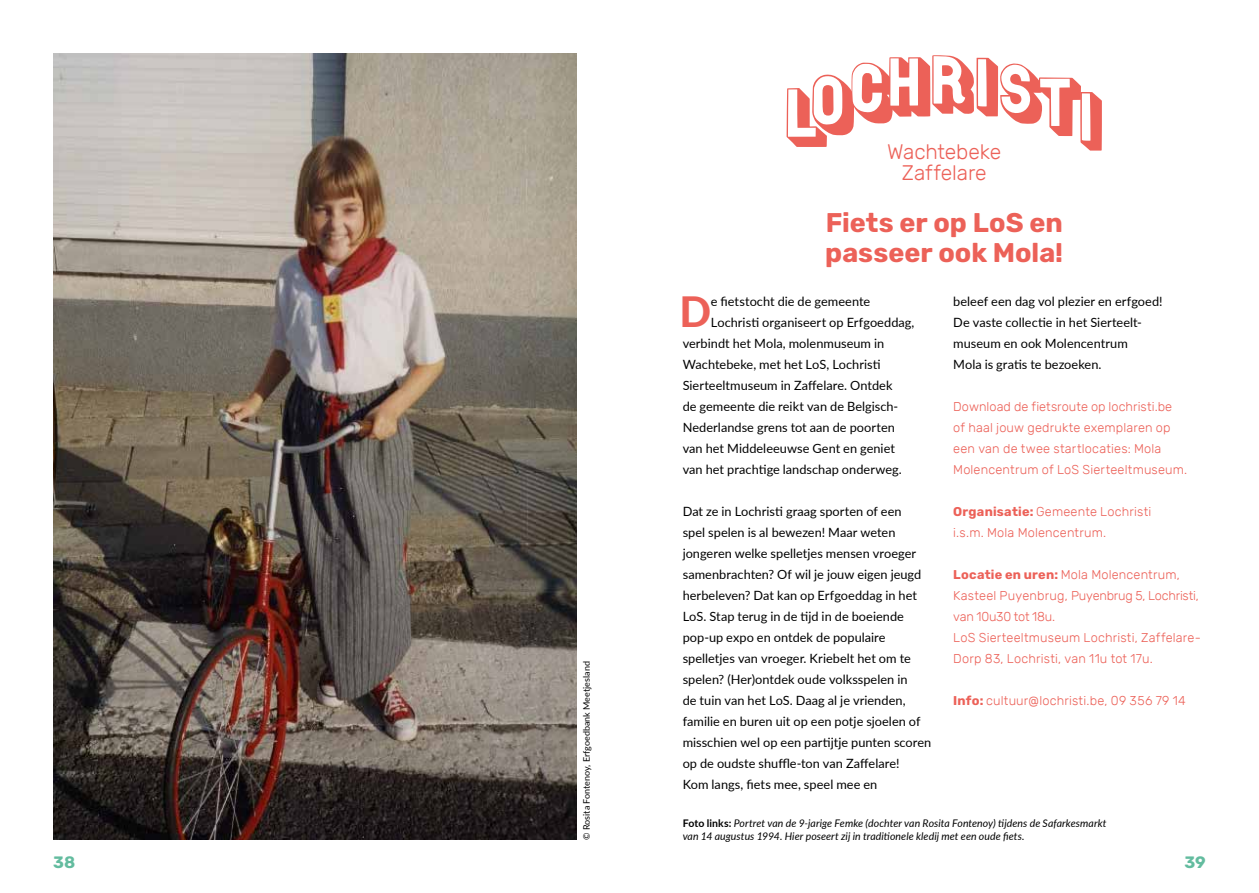
<style>
.page{position:relative;width:1259px;height:893px;background:#fff}
.page>*{position:absolute;margin:0;border:0;box-sizing:border-box;transform-origin:0 0}
.t1{font:800 41.7px "Lato";color:#ec6158}
.t2{font:700 27px/30px "Rubik";color:#ec6158}
.t3{font:300 21px/21px "Rubik";letter-spacing:-.005em;color:#ec6158;text-align:center}
.t4{font:700 16.5px "Rubik";color:#63bc9f}
.t5{font:12.75px/21px "Lato";letter-spacing:.005em;color:#000}
.t6{font:300 12.75px/21px "Rubik";letter-spacing:.01em;color:#ec6158}
.t7{font:italic 10.5px "Lato";letter-spacing:.005em;color:#000}
.t8{font:9px "Lato";color:#000}
.s1{font-weight:700}
.s2{font-weight:700;font-style:normal}
</style>
<div class="page">
<svg style="left:786px;top:55px;width:316px;height:96px"></svg>
<img style="left:53px;top:53px;width:523px;height:787px">
<h3 class="t3" style="left:887px;top:142px;width:115px">Wachtebeke<br>Zaffelare</h3>
<p class="t8" style="left:580px;top:840px;width:180px;rotate:-90deg">© Rosita Fontenoy, Erfgoedbank Meetjesland</p>
<h2 class="t2" style="left:825px;top:208px;width:239px">Fiets er op LoS en passeer ook Mola!</h2>
<h1 class="t1" style="left:679px;top:281px;width:33px">D</h1>
<p class="t5" style="left:711px;top:290px;width:161px">e fietstocht die de gemeente</p>
<p class="t5" style="left:711px;top:311px;width:205px">Lochristi organiseert op Erfgoeddag,</p>
<p class="t5" style="left:682px;top:332px;width:203px">verbindt het Mola, molenmuseum in</p>
<p class="t5" style="left:682px;top:353px;width:200px">Wachtebeke, met het LoS, Lochristi</p>
<p class="t5" style="left:682px;top:374px;width:211px">Sierteeltmuseum in Zaffelare. Ontdek</p>
<p class="t5" style="left:682px;top:395px;width:217px">de gemeente die reikt van de Belgisch-</p>
<p class="t5" style="left:682px;top:416px;width:214px">Nederlandse grens tot aan de poorten</p>
<p class="t5" style="left:682px;top:437px;width:214px">van het Middeleeuwse Gent en geniet</p>
<p class="t5" style="left:682px;top:458px;width:221px">van het prachtige landschap onderweg.</p>
<p class="t5" style="left:682px;top:500px;width:250px">Dat ze in Lochristi graag sporten of een<br>spel spelen is al bewezen! Maar weten jongeren welke spelletjes mensen vroeger samenbrachten? Of wil je jouw eigen jeugd herbeleven? Dat kan op Erfgoeddag in het LoS. Stap terug in de tijd in de boeiende pop-up expo en ontdek de populaire spelletjes van vroeger. Kriebelt het om te spelen? (Her)ontdek oude volksspelen in<br>de tuin van het LoS. Daag al je vrienden, familie en buren uit op een potje sjoelen of misschien wel op een partijtje punten scoren op de oudste shuffle-ton van Zaffelare!<br>Kom langs, fiets mee, speel mee en</p>
<p class="t5" style="left:953px;top:290px;width:211px">beleef een dag vol plezier en erfgoed!<br>De vaste collectie in het Sierteelt&shy;museum en ook Molencentrum<br>Mola is gratis te bezoeken.</p>
<p class="t6" style="left:953px;top:396px;width:235px">Download de fietsroute op lochristi.be<br>of haal jouw gedrukte exemplaren op een van de twee startlocaties: Mola Molencentrum of LoS Sierteeltmuseum.</p>
<p class="t6" style="left:953px;top:501px;width:200px"><span class="s1">Organisatie:</span> Gemeente Lochristi i.s.m. Mola Molencentrum.</p>
<p class="t6" style="left:953px;top:564px;width:249px"><span class="s1">Locatie en uren:</span> Mola Molencentrum, Kasteel Puyenbrug, Puyenbrug 5, Lochristi, van 10u30 tot 18u.<br>LoS Sierteeltmuseum Lochristi, Zaffelare-Dorp 83, Lochristi, van 11u tot 17u.</p>
<p class="t6" style="left:953px;top:690px;width:234px"><span class="s1">Info:</span> cultuur@lochristi.be, 09 356 79 14</p>
<p class="t7" style="left:682px;top:815px;width:425px"><span class="s2">Foto links:</span> Portret van de 9-jarige Femke (dochter van Rosita Fontenoy) tijdens de Safarkesmarkt</p>
<p class="t7" style="left:682px;top:829px;width:343px">van 14 augustus 1994. Hier poseert zij in traditionele kledij met een oude fiets.</p>
<p class="t4" style="left:53px;top:853px;width:24px">38</p>
<p class="t4" style="left:1184px;top:853px;width:23px">39</p>
</div>
